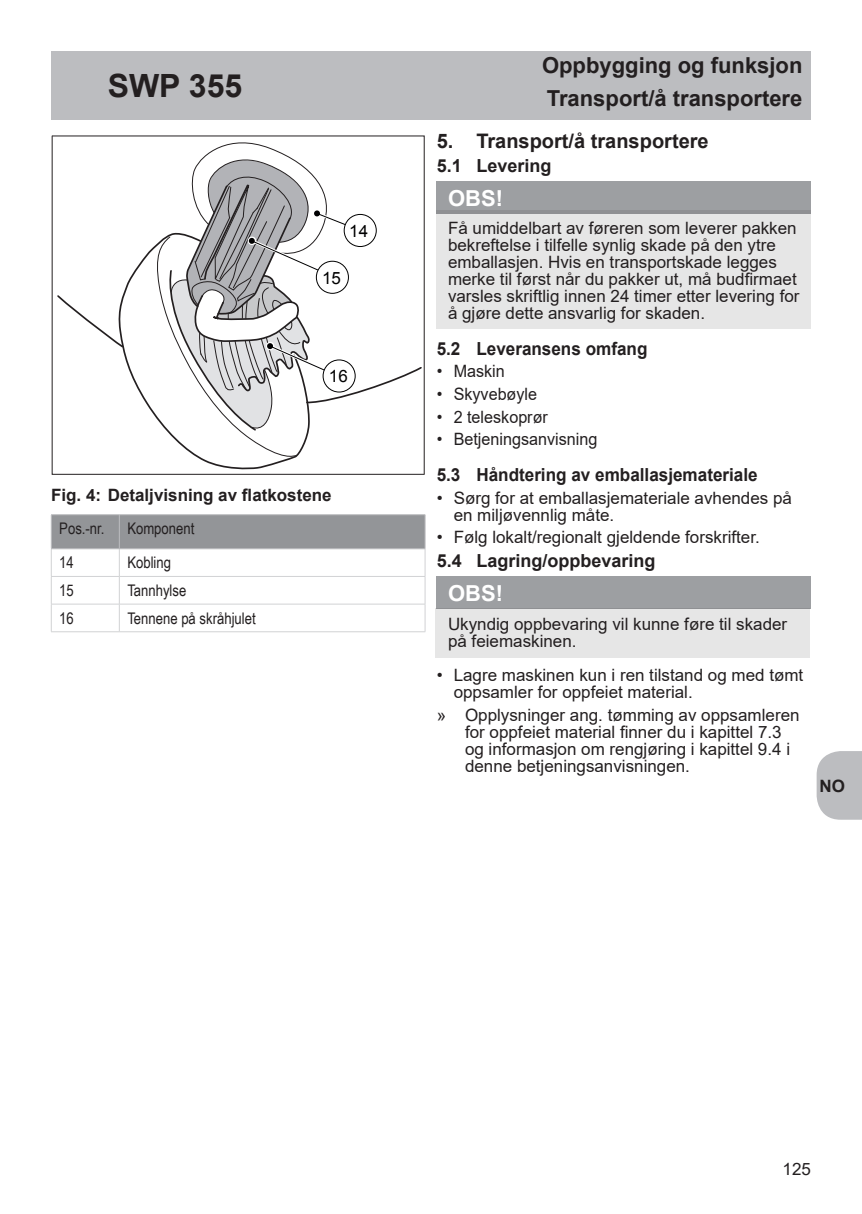
<style>
.page{position:relative;width:862px;height:1214px;background:#fff}
.page>*{position:absolute;margin:0;border:0;box-sizing:border-box;transform-origin:0 0}
.t1{font:700 32px "Arial";color:#231f20}
.t2{font:700 22px/33px "Arial";color:#231f20}
.t3{font:700 22px "Arial";color:#fff}
.t4{font:700 20px "Arial";color:#231f20}
.t5{font:700 18px "Arial";color:#231f20;scale:.95 1}
.t6{font:700 18px "Arial";color:#231f20}
.t7{font:17px/17px "Arial";color:#231f20}
.t8{font:17px "Arial";color:#231f20;scale:.95 1}
.t9{font:700 17px "Arial";color:#231f20}
.t10{font:17px "Arial";color:#000001}
.t11{font:16px "Arial Narrow";color:#231f20}
</style>
<div class="page">
<div style="left:51px;top:51px;width:760px;height:68px;background:#bcbdc0"></div>
<svg style="left:816px;top:751px;width:46px;height:68px;background:#c1c2c5"></svg>
<svg style="left:51px;top:514px;width:375px;height:117px"></svg>
<hr style="left:51px;top:631px;width:68px;height:1px;background:#d1d2d4">
<hr style="left:119px;top:631px;width:306px;height:1px;background:#d1d2d4">
<hr style="left:51px;top:514px;width:68px;height:1px;background:#bcbdc0">
<hr style="left:51px;top:515px;width:1px;height:33px;background:#bcbdc0">
<hr style="left:119px;top:514px;width:306px;height:1px;background:#bcbdc0">
<hr style="left:119px;top:515px;width:1px;height:33px;background:#bcbdc0">
<hr style="left:425px;top:515px;width:1px;height:33px;background:#bcbdc0">
<hr style="left:51px;top:548px;width:68px;height:1px;background:#bcbdc0">
<hr style="left:119px;top:548px;width:306px;height:1px;background:#bcbdc0">
<div style="left:437px;top:181px;width:374px;height:32px;background:#9d9fa2"></div>
<div style="left:437px;top:576px;width:374px;height:32px;background:#9d9fa2"></div>
<div style="left:437px;top:210px;width:374px;height:119px;background:#e6e6e6"></div>
<div style="left:436px;top:609px;width:374px;height:49px;background:#e6e6e6"></div>
<svg style="left:51px;top:135px;width:374px;height:340px"></svg>
<svg style="left:117px;top:233px;width:194px;height:239px"></svg>
<svg style="left:56px;top:293px;width:68px;height:55px"></svg>
<svg style="left:154px;top:135px;width:269px;height:327px"></svg>
<div style="left:344px;top:214px;width:32px;height:32px;background:#fff;border-radius:50%"></div>
<div style="left:344px;top:214px;width:33px;height:33px;border:1px solid #000001;border-radius:50%"></div>
<h1 class="t1" style="left:108px;top:63px;width:136px">SWP 355</h1>
<p class="t10" style="left:349px;top:220px;width:20px">14</p>
<p class="t10" style="left:322px;top:266px;width:20px">15</p>
<p class="t10" style="left:329px;top:364px;width:20px">16</p>
<p class="t9" style="left:51px;top:483px;width:282px">Fig. 4: Detaljvisning av flatkostene</p>
<p class="t11" style="left:59px;top:517px;width:47px">Pos.-nr.</p>
<p class="t11" style="left:127px;top:517px;width:69px">Komponent</p>
<p class="t11" style="left:59px;top:551px;width:16px">14</p>
<p class="t11" style="left:127px;top:551px;width:45px">Kobling</p>
<p class="t11" style="left:59px;top:578px;width:16px">15</p>
<p class="t11" style="left:127px;top:578px;width:61px">Tannhylse</p>
<p class="t11" style="left:59px;top:606px;width:16px">16</p>
<p class="t11" style="left:127px;top:606px;width:130px">Tennene på skråhjulet</p>
<p class="t2" style="left:542px;top:49px;width:262px">Oppbygging og funksjon<br>Transport/å transportere</p>
<p class="t4" style="left:437px;top:127px;width:273px">5. Transport/å transportere</p>
<p class="t6" style="left:437px;top:152px;width:116px">5.1 Levering</p>
<p class="t3" style="left:448px;top:182px;width:56px">OBS!</p>
<p class="t7" style="left:448px;top:219px;width:353px">Få umiddelbart av føreren som leverer pakken bekreftelse i tilfelle synlig skade på den ytre emballasjen. Hvis en transportskade legges merke til først når du pakker ut, må budfirmaet varsles skriftlig innen 24 timer etter levering for å gjøre dette ansvarlig for skaden.</p>
<p class="t5" style="left:437px;top:335px;width:223px">5.2 Leveransens omfang</p>
<p class="t8" style="left:437px;top:359px;width:73px">• Maskin</p>
<p class="t8" style="left:437px;top:382px;width:107px">• Skyvebøyle</p>
<p class="t8" style="left:437px;top:405px;width:119px">• 2 teleskoprør</p>
<p class="t8" style="left:437px;top:427px;width:171px">• Betjeningsanvisning</p>
<p class="t5" style="left:437px;top:462px;width:339px">5.3 Håndtering av emballasjemateriale</p>
<p class="t7" style="left:454px;top:489px;width:340px;text-indent:-17px">• Sørg for at emballasjemateriale avhendes på en miljøvennlig måte.</p>
<p class="t7" style="left:437px;top:529px;width:325px">• Følg lokalt/regionalt gjeldende forskrifter.</p>
<p class="t6" style="left:437px;top:548px;width:220px">5.4 Lagring/oppbevaring</p>
<p class="t3" style="left:448px;top:578px;width:56px">OBS!</p>
<p class="t7" style="left:448px;top:615px;width:341px">Ukyndig oppbevaring vil kunne føre til skader på feiemaskinen.</p>
<p class="t7" style="left:454px;top:666px;width:351px;text-indent:-17px">• Lagre maskinen kun i ren tilstand og med tømt oppsamler for oppfeiet material.</p>
<p class="t7" style="left:465px;top:706px;width:336px;text-indent:-28px">» Opplysninger ang. tømming av oppsamleren for oppfeiet material finner du i kapittel 7.3 og informasjon om rengjøring i kapittel 9.4 i denne betjeningsanvisningen.</p>
<p class="t9" style="left:819px;top:774px;width:27px">NO</p>
<p class="t7" style="left:782px;top:1160px;width:30px">125</p>
</div>
